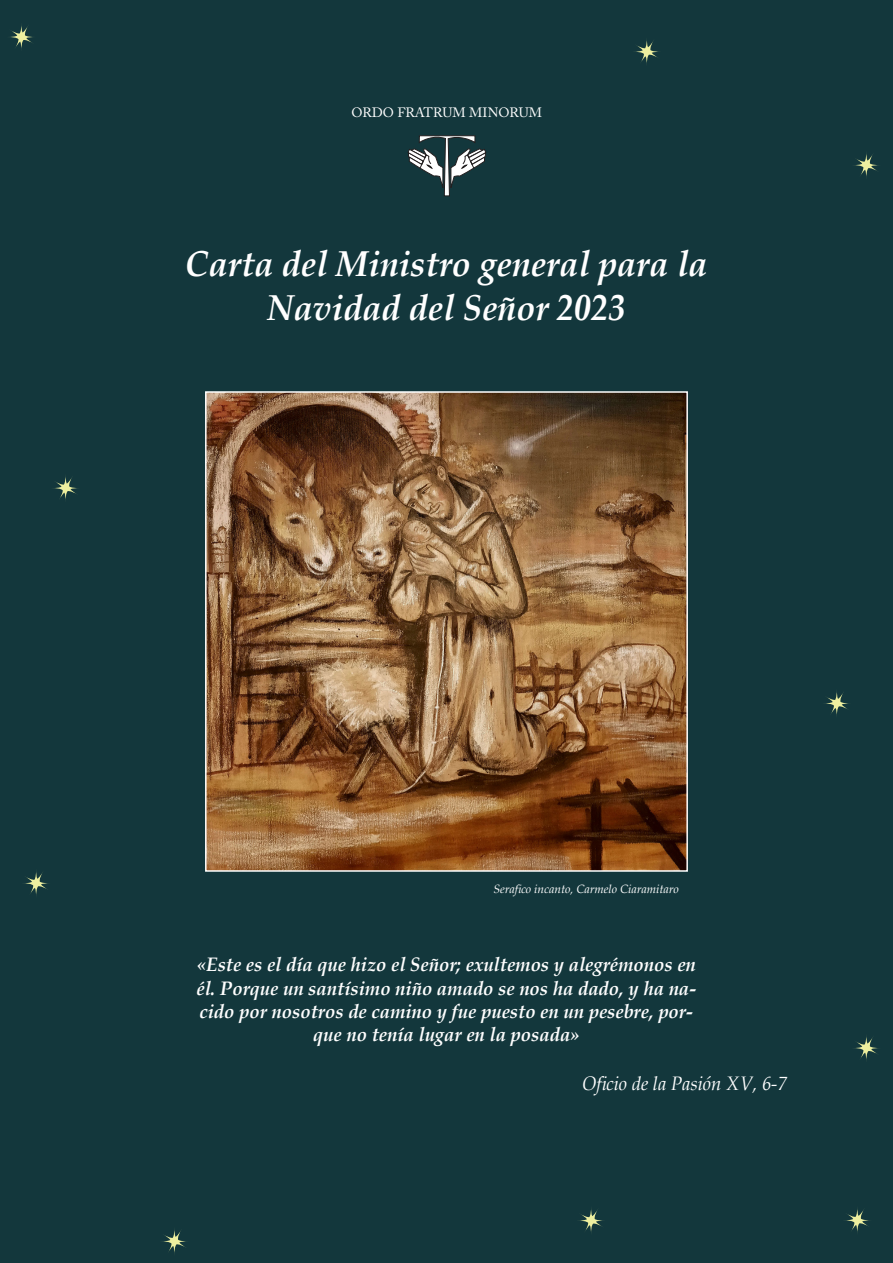
<style>
.page{position:relative;width:893px;height:1263px;background:#13373c}
.page>*{position:absolute;margin:0;border:0;box-sizing:border-box;transform-origin:0 0}
.Titolo{font:italic 700 36px "Book Antiqua";color:#fff;scale:.95 1}
.Cita_1{font:italic 700 19.5px/23.4px "Book Antiqua";color:#fff;text-align:center;scale:.95 1}
.t1{font:italic 19.5px "Book Antiqua";color:#fff;scale:.95 1}
.t2{font:13.5px "Adobe Caslon Pro";color:#fff}
.t3{font:italic 12px "Book Antiqua";color:#fff}
</style>
<div class="page">
<svg style="left:21px;top:868px;width:30px;height:30px"></svg>
<svg style="left:822px;top:689px;width:29px;height:29px"></svg>
<svg style="left:851px;top:150px;width:30px;height:30px"></svg>
<svg style="left:851px;top:1033px;width:30px;height:30px"></svg>
<svg style="left:632px;top:37px;width:29px;height:29px"></svg>
<svg style="left:51px;top:473px;width:29px;height:30px"></svg>
<svg style="left:7px;top:22px;width:29px;height:30px"></svg>
<svg style="left:576px;top:1206px;width:30px;height:29px"></svg>
<svg style="left:160px;top:1226px;width:29px;height:30px"></svg>
<svg style="left:842px;top:1205px;width:30px;height:30px"></svg>
<img style="left:208px;top:394px;width:477px;height:475px">
<div style="left:205px;top:391px;width:483px;height:481px;border:2px solid #fff"></div>
<svg style="left:407px;top:135px;width:79px;height:61px"></svg>
<p class="t2" style="left:351px;top:105px;width:192px">ORDO FRATRUM MINORUM</p>
<p class="Titolo" style="left:185px;top:239px;width:551px">Carta del Ministro general para la</p>
<p class="Titolo" style="left:267px;top:282px;width:379px">Navidad del Señor 2023</p>
<p class="t3" style="left:493px;top:881px;width:187px">Serafico incanto, Carmelo Ciaramitaro</p>
<p class="Cita_1" style="left:196px;top:953px;width:528px">«Este es el día que hizo el Señor; exultemos y alegrémonos en él. Porque un santísimo niño amado se nos ha dado, y ha na&shy;cido por nosotros de camino y fue puesto en un pesebre, por&shy;que no tenía lugar en la posada»</p>
<p class="t1" style="left:582px;top:1070px;width:217px">Oficio de la Pasión XV, 6-7</p>
</div>
